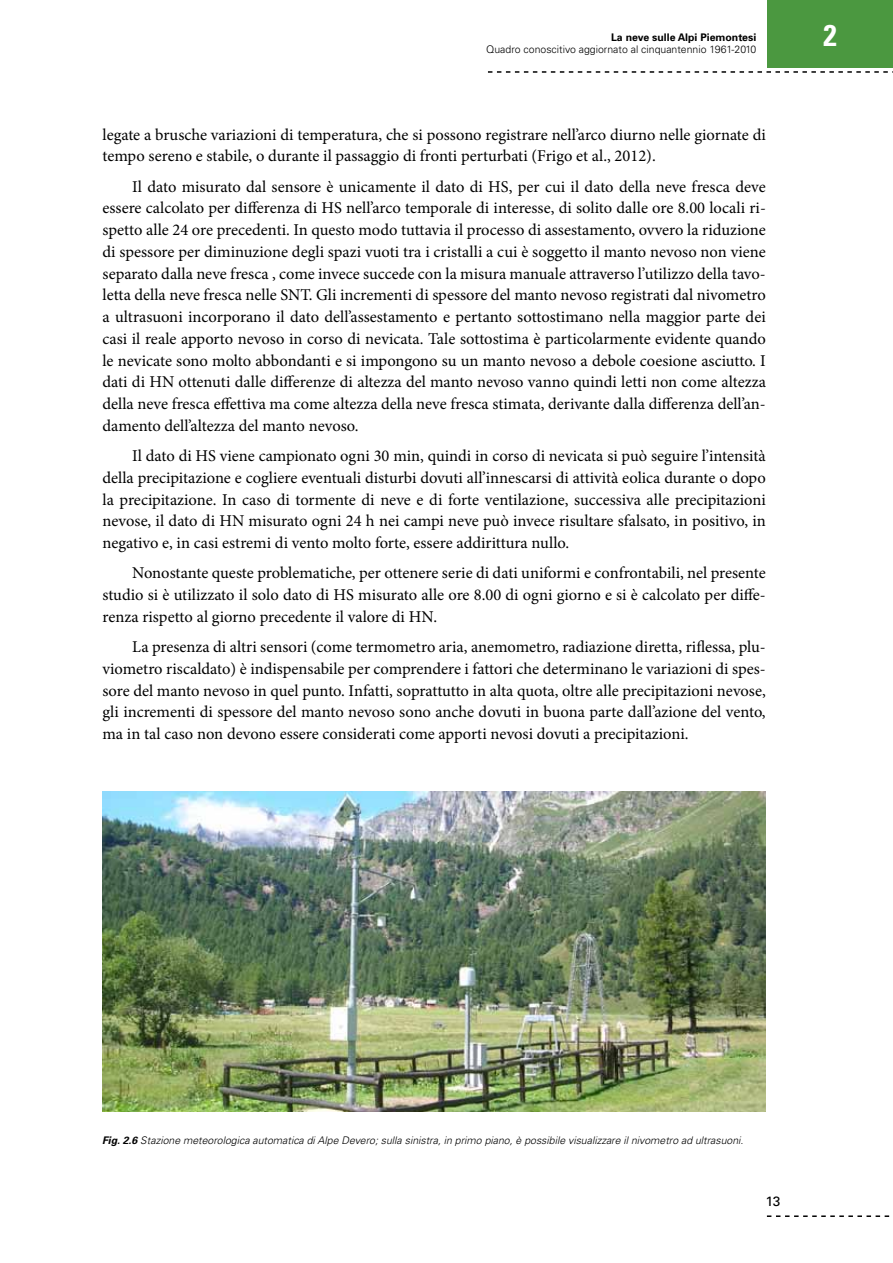
<style>
.page{position:relative;width:893px;height:1263px;background:#fff}
.page>*{position:absolute;margin:0;border:0;box-sizing:border-box;transform-origin:0 0}
.t1{font:700 condensed 30px "Univers";color:#fff}
.t2{font:16.5px/21.8px "Minion Pro";color:#000;text-align:justify}
.t3{font:13.5px "Univers";color:#000}
.t4{font:italic 300 10.5px "Univers";color:#000}
.t5{font:300 10.5px "Univers";color:#000}
.t6{font:700 10.5px "Univers";color:#000}
.s1{font-weight:700}
</style>
<div class="page">
<div style="left:767px;top:0;width:126px;height:68px;background:#4b9840"></div>
<svg style="left:767px;top:1215px;width:123px;height:2px"></svg>
<svg style="left:488px;top:71px;width:405px;height:2px"></svg>
<img style="left:102px;top:792px;width:663px;height:319px">
<p class="t6" style="left:611px;top:30px;width:147px">La neve sulle Alpi Piemontesi</p>
<p class="t5" style="left:486px;top:43px;width:272px">Quadro conoscitivo aggiornato al cinquantennio 1961-2010</p>
<p class="t2" style="left:102px;top:123px;width:665px">legate a brusche variazioni di temperatura, che si possono registrare nell’arco diurno nelle giornate di tempo sereno e stabile, o durante il passaggio di fronti perturbati (Frigo et al., 2012).</p>
<p class="t2" style="left:102px;top:175px;width:665px;text-indent:30px">Il dato misurato dal sensore è unicamente il dato di HS, per cui il dato della neve fresca deve essere calcolato per differenza di HS nell’arco temporale di interesse, di solito dalle ore 8.00 locali ri&shy;spetto alle 24 ore precedenti. In questo modo tuttavia il processo di assestamento, ovvero la riduzione di spessore per diminuzione degli spazi vuoti tra i cristalli a cui è soggetto il manto nevoso non viene separato dalla neve fresca , come invece succede con la misura manuale attraverso l’utilizzo della tavo&shy;letta della neve fresca nelle SNT. Gli incrementi di spessore del manto nevoso registrati dal nivometro a ultrasuoni incorporano il dato dell’assestamento e pertanto sottostimano nella maggior parte dei casi il reale apporto nevoso in corso di nevicata. Tale sottostima è particolarmente evidente quando le nevicate sono molto abbondanti e si impongono su un manto nevoso a debole coesione asciutto. I dati di HN ottenuti dalle differenze di altezza del manto nevoso vanno quindi letti non come altezza della neve fresca effettiva ma come altezza della neve fresca stimata, derivante dalla differenza dell’an&shy;damento dell’altezza del manto nevoso.</p>
<p class="t2" style="left:102px;top:445px;width:665px;text-indent:30px">Il dato di HS viene campionato ogni 30 min, quindi in corso di nevicata si può seguire l’intensità della precipitazione e cogliere eventuali disturbi dovuti all’innescarsi di attività eolica durante o dopo la precipitazione. In caso di tormente di neve e di forte ventilazione, successiva alle precipitazioni nevose, il dato di HN misurato ogni 24 h nei campi neve può invece risultare sfalsato, in positivo, in negativo e, in casi estremi di vento molto forte, essere addirittura nullo.</p>
<p class="t2" style="left:102px;top:562px;width:665px;text-indent:30px">Nonostante queste problematiche, per ottenere serie di dati uniformi e confrontabili, nel presente studio si è utilizzato il solo dato di HS misurato alle ore 8.00 di ogni giorno e si è calcolato per diffe&shy;renza rispetto al giorno precedente il valore di HN.</p>
<p class="t2" style="left:102px;top:636px;width:665px;text-indent:30px">La presenza di altri sensori (come termometro aria, anemometro, radiazione diretta, riflessa, plu&shy;viometro riscaldato) è indispensabile per comprendere i fattori che determinano le variazioni di spes&shy;sore del manto nevoso in quel punto. Infatti, soprattutto in alta quota, oltre alle precipitazioni nevose, gli incrementi di spessore del manto nevoso sono anche dovuti in buona parte dall’azione del vento, ma in tal caso non devono essere considerati come apporti nevosi dovuti a precipitazioni.</p>
<h1 class="t1" style="left:823px;top:17px;width:15px">2</h1>
<p class="t4" style="left:102px;top:1134px;width:643px"><span class="s1">Fig. 2.6</span> Stazione meteorologica automatica di Alpe Devero; sulla sinistra, in primo piano, è possibile visualizzare il nivometro ad ultrasuoni.</p>
<p class="t3" style="left:765px;top:1193px;width:17px">13</p>
</div>
